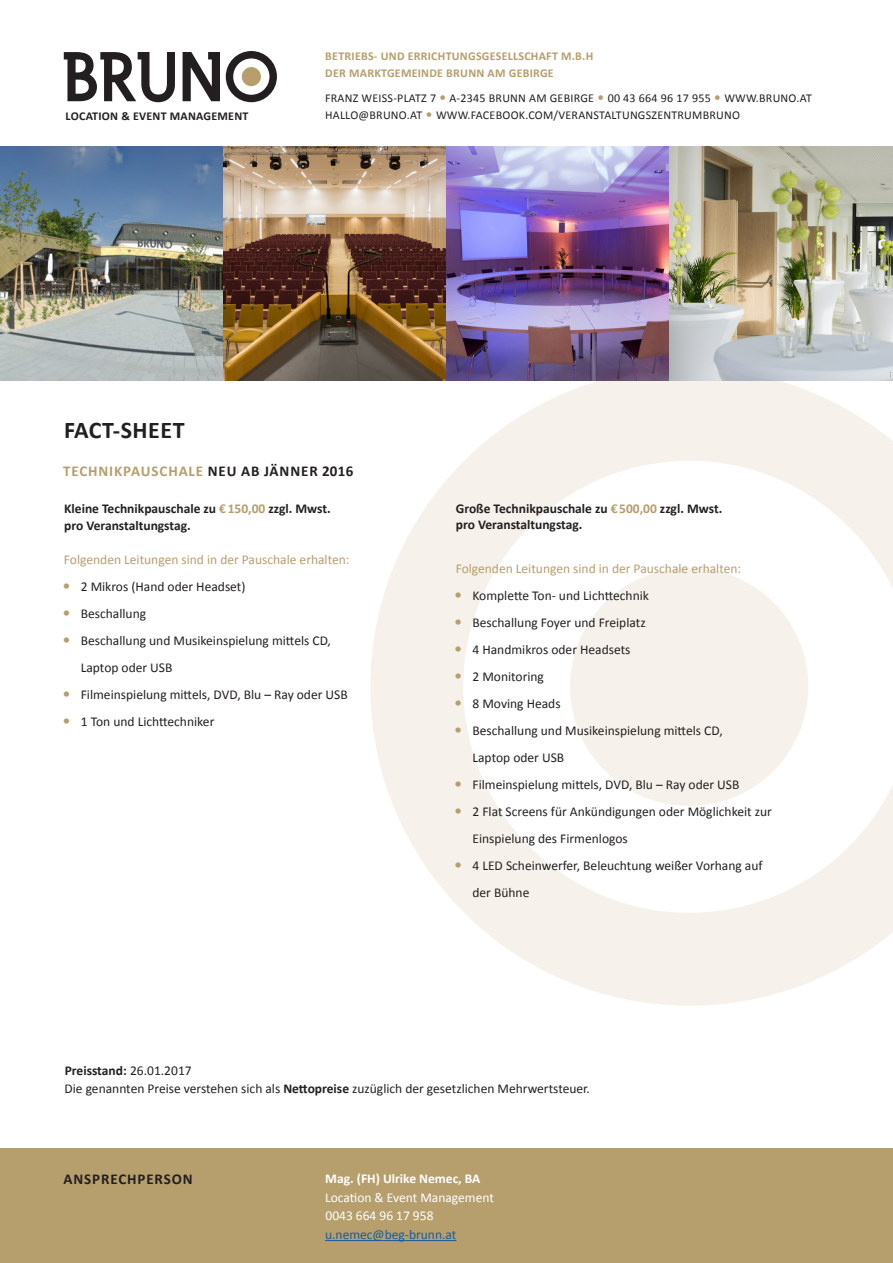
<style>
.page{position:relative;width:893px;height:1263px;background:#fff}
.page>*{position:absolute;margin:0;border:0;box-sizing:border-box;transform-origin:0 0}
.t1{font:700 24px "Calibri";letter-spacing:.02em;color:#231f20}
.t2{font:700 15px "Calibri";letter-spacing:.06em;color:#b69e6d}
.t3{font:700 15px "Calibri";letter-spacing:.06em;color:#231f20}
.t4{font:13.5px "Calibri";color:#231f20}
.t5{font:700 13.5px "Calibri";color:#231f20}
.t6{font:13.5px "Calibri";color:#b69e6d}
.t7{font:13.5px "Calibri";color:#fff}
.t8{font:700 13.5px "Calibri";color:#fff}
.t9{font:13.5px "Calibri";color:#175d9e}
.t10{font:12px "Calibri";letter-spacing:.02em;color:#231f20}
.t11{font:700 12px "Calibri";letter-spacing:.02em;color:#b69e6d}
.t12{font:700 12px "Calibri";letter-spacing:.02em;color:#231f20}
.s1{color:#231f20}
.s2{color:#b69e6d}
.s3{font-weight:400}
.s4{font-weight:700}
</style>
<div class="page">
<div style="left:0;top:1148px;width:893px;height:115px;background:#b69e6d"></div>
<svg style="left:370px;top:381px;width:523px;height:625px;fill:#f6f2eb"></svg>
<img style="left:0;top:147px;width:893px;height:234px">
<svg style="left:226px;top:51px;width:51px;height:51px"></svg>
<svg style="left:64px;top:52px;width:111px;height:50px"></svg>
<svg style="left:183px;top:52px;width:37px;height:49px"></svg>
<hr style="left:325px;top:1240px;width:131px;height:1px;background:#175d9e">
<svg style="left:456px;top:592px;width:5px;height:5px"></svg>
<svg style="left:456px;top:619px;width:5px;height:5px"></svg>
<svg style="left:456px;top:646px;width:5px;height:5px"></svg>
<svg style="left:456px;top:673px;width:5px;height:5px"></svg>
<svg style="left:456px;top:700px;width:5px;height:5px"></svg>
<svg style="left:456px;top:727px;width:5px;height:5px"></svg>
<svg style="left:456px;top:781px;width:5px;height:5px"></svg>
<svg style="left:456px;top:808px;width:5px;height:5px"></svg>
<svg style="left:456px;top:862px;width:5px;height:5px"></svg>
<p class="t12" style="left:66px;top:109px;width:184px">LOCATION &amp; EVENT MANAGEMENT</p>
<p class="t11" style="left:325px;top:49px;width:269px">BETRIEBS- UND ERRICHTUNGSGESELLSCHAFT M.B.H</p>
<p class="t11" style="left:325px;top:65px;width:230px">DER MARKTGEMEINDE BRUNN AM GEBIRGE</p>
<p class="t10" style="left:325px;top:91px;width:488px">FRANZ WEISS-PLATZ 7 A-2345 BRUNN AM GEBIRGE 00 43 664 96 17 955 WWW.BRUNO.AT</p>
<p class="t10" style="left:325px;top:107px;width:417px">HALLO@BRUNO.AT WWW.FACEBOOK.COM/VERANSTALTUNGSZENTRUMBRUNO</p>
<p class="t1" style="left:64px;top:415px;width:122px">FACT-SHEET</p>
<p class="t2" style="left:63px;top:461px;width:292px">TECHNIKPAUSCHALE <span class="s1">NEU AB JÄNNER 2016</span></p>
<p class="t5" style="left:64px;top:500px;width:268px">Kleine Technikpauschale zu <span class="s2">€150,00</span> zzgl. Mwst.</p>
<p class="t5" style="left:64px;top:517px;width:128px">pro Veranstaltungstag.</p>
<p class="t6" style="left:64px;top:551px;width:287px">Folgenden Leitungen sind in der Pauschale erhalten:</p>
<p class="t4" style="left:81px;top:578px;width:166px">2 Mikros (Hand oder Headset)</p>
<p class="t4" style="left:81px;top:605px;width:67px">Beschallung</p>
<p class="t4" style="left:81px;top:632px;width:252px">Beschallung und Musikeinspielung mittels CD,</p>
<p class="t4" style="left:81px;top:659px;width:93px">Laptop oder USB</p>
<p class="t4" style="left:81px;top:686px;width:268px">Filmeinspielung mittels, DVD, Blu – Ray oder USB</p>
<p class="t4" style="left:81px;top:713px;width:135px">1 Ton und Lichttechniker</p>
<p class="t5" style="left:456px;top:500px;width:268px">Große Technikpauschale zu <span class="s2">€500,00</span> zzgl. Mwst.</p>
<p class="t5" style="left:456px;top:516px;width:128px">pro Veranstaltungstag.</p>
<p class="t6" style="left:456px;top:560px;width:287px">Folgenden Leitungen sind in der Pauschale erhalten:</p>
<p class="t4" style="left:472px;top:587px;width:178px">Komplette Ton- und Lichttechnik</p>
<p class="t4" style="left:472px;top:614px;width:175px">Beschallung Foyer und Freiplatz</p>
<p class="t4" style="left:472px;top:641px;width:159px">4 Handmikros oder Headsets</p>
<p class="t4" style="left:472px;top:668px;width:73px">2 Monitoring</p>
<p class="t4" style="left:472px;top:695px;width:90px">8 Moving Heads</p>
<p class="t4" style="left:472px;top:722px;width:252px">Beschallung und Musikeinspielung mittels CD,</p>
<p class="t4" style="left:472px;top:749px;width:93px">Laptop oder USB</p>
<p class="t4" style="left:472px;top:776px;width:268px">Filmeinspielung mittels, DVD, Blu – Ray oder USB</p>
<p class="t4" style="left:472px;top:803px;width:301px">2 Flat Screens für Ankündigungen oder Möglichkeit zur</p>
<p class="t4" style="left:472px;top:830px;width:157px">Einspielung des Firmenlogos</p>
<p class="t4" style="left:472px;top:857px;width:292px">4 LED Scheinwerfer, Beleuchtung weißer Vorhang auf</p>
<p class="t4" style="left:472px;top:884px;width:58px">der Bühne</p>
<p class="t5" style="left:65px;top:1062px;width:128px">Preisstand: <span class="s3">26.01.2017</span></p>
<p class="t4" style="left:65px;top:1080px;width:527px">Die genannten Preise verstehen sich als <span class="s4">Nettopreise</span> zuzüglich der gesetzlichen Mehrwertsteuer.</p>
<p class="t3" style="left:63px;top:1169px;width:131px">ANSPRECHPERSON</p>
<p class="t8" style="left:325px;top:1170px;width:157px">Mag. (FH) Ulrike Nemec, BA</p>
<p class="t7" style="left:325px;top:1189px;width:170px">Location &amp; Event Management</p>
<p class="t7" style="left:325px;top:1207px;width:110px">0043 664 96 17 958</p>
<p class="t9" style="left:325px;top:1226px;width:133px">u.nemec@beg-brunn.at</p>
</div>
